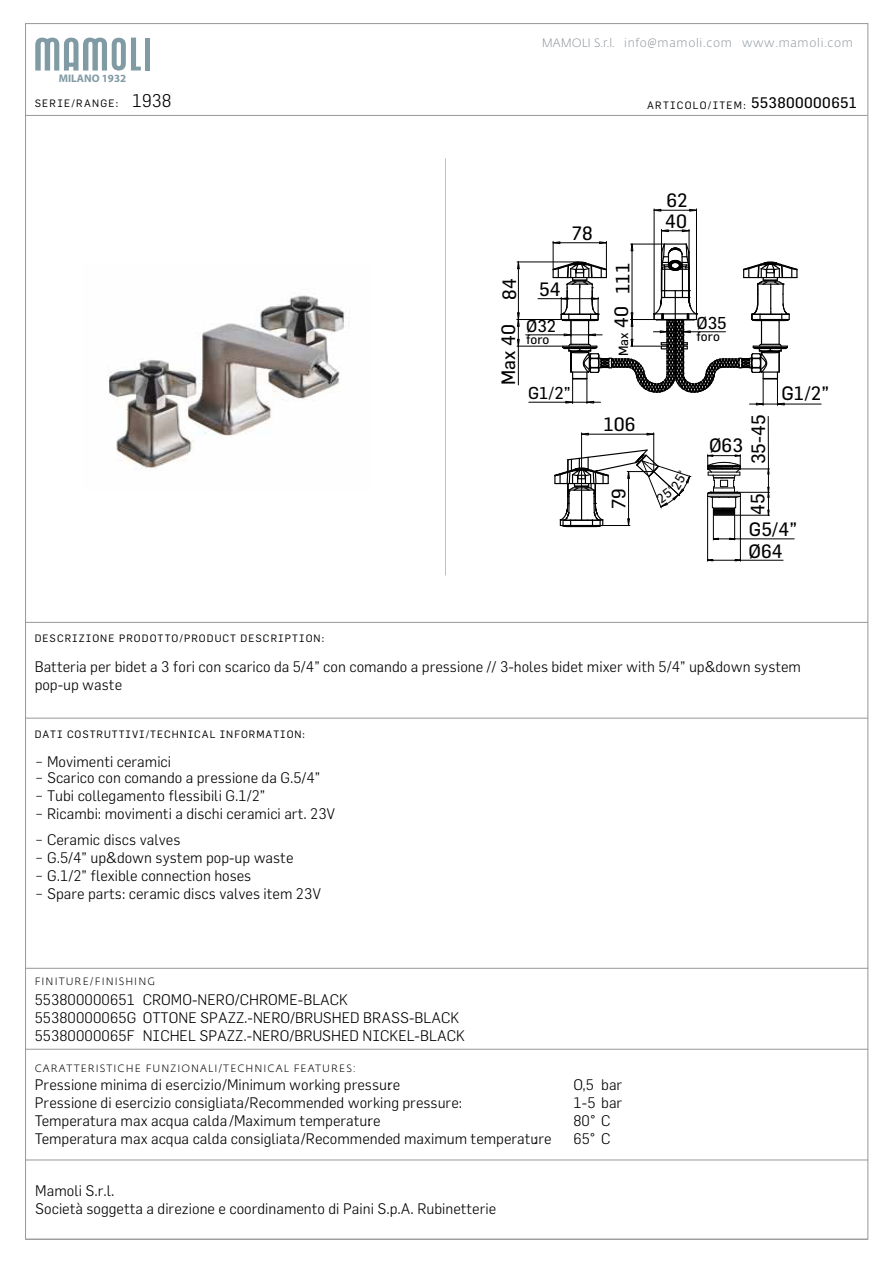
<style>
.page{position:relative;width:893px;height:1263px;background:#fff}
.page>*{position:absolute;margin:0;border:0;box-sizing:border-box;transform-origin:0 0}
.t1{font:18.9px "Flama";color:#000}
.t2{font:16.8px "Flama";color:#000}
.t3{font:300 15px/18.1px "Flama";color:#000}
.t4{font:13.05px "Flama";color:#000}
.t5{font:300 12px "Fedra Sans Alt Pro";letter-spacing:.06em;color:#93999e}
.t6{font:700 10.95px "Myriad Pro";color:#819ba4}
.t7{font:10.5px "Flama";letter-spacing:.1em;color:#000}
.t8{font:300 10.5px "Fedra Sans Alt Pro";letter-spacing:.1em;color:#000}
.t9{font:10.5px "Flama";letter-spacing:.12em;color:#000}
.s1{font-weight:300;font-size:18px}
.s2{font-size:15px}
.s3{font-size:13.05px}
</style>
<div class="page">
<hr style="left:26px;top:622px;width:842px;height:1px;background:#989899">
<hr style="left:26px;top:718px;width:842px;height:1px;background:#989899">
<hr style="left:26px;top:1160px;width:842px;height:1px;background:#989899">
<hr style="left:26px;top:1239px;width:841px;height:1px;background:#989899">
<hr style="left:26px;top:115px;width:841px;height:1px;background:#989899">
<hr style="left:26px;top:1049px;width:842px;height:1px;background:#989899">
<hr style="left:26px;top:968px;width:842px;height:1px;background:#989899">
<div style="left:145px;top:38px;width:5px;height:32px;background:#819ba4"></div>
<svg style="left:35px;top:38px;width:106px;height:33px"></svg>
<img style="left:108px;top:295px;width:237px;height:174px">
<hr style="left:581px;top:434px;width:72px;height:1px;background:#000">
<hr style="left:581px;top:433px;width:1px;height:56px;background:#000">
<hr style="left:653px;top:433px;width:1px;height:38px;background:#000">
<svg style="left:646px;top:433px;width:8px;height:3px"></svg>
<svg style="left:581px;top:433px;width:7px;height:3px"></svg>
<hr style="left:518px;top:346px;width:1px;height:39px;background:#000">
<hr style="left:517px;top:346px;width:45px;height:1px;background:#000">
<hr style="left:525px;top:335px;width:63px;height:1px;background:#000">
<hr style="left:777px;top:404px;width:44px;height:1px;background:#000">
<hr style="left:654px;top:210px;width:42px;height:1px;background:#000">
<hr style="left:696px;top:209px;width:1px;height:110px;background:#000">
<hr style="left:653px;top:209px;width:1px;height:110px;background:#000">
<svg style="left:653px;top:209px;width:8px;height:3px"></svg>
<svg style="left:689px;top:209px;width:7px;height:3px"></svg>
<hr style="left:529px;top:402px;width:58px;height:1px;background:#000">
<svg style="left:538px;top:229px;width:260px;height:176px"></svg>
<hr style="left:518px;top:262px;width:1px;height:58px;background:#000">
<hr style="left:517px;top:319px;width:43px;height:1px;background:#000">
<hr style="left:517px;top:262px;width:62px;height:1px;background:#000">
<svg style="left:517px;top:261px;width:3px;height:8px"></svg>
<svg style="left:517px;top:312px;width:3px;height:35px"></svg>
<svg style="left:707px;top:416px;width:87px;height:146px"></svg>
<svg style="left:554px;top:448px;width:137px;height:79px"></svg>
<p class="t6" style="left:59px;top:71px;width:69px">MILANO 1932</p>
<p class="t5" style="left:541px;top:35px;width:313px">MAMOLI S.r.l. info@mamoli.com www.mamoli.com</p>
<p class="t9" style="left:35px;top:97px;width:138px">SERIE/RANGE: <span class="s1">1938</span></p>
<p class="t9" style="left:647px;top:99px;width:212px">ARTICOLO/ITEM: <span class="s2">553800000651</span></p>
<p class="t7" style="left:35px;top:632px;width:291px">DESCRIZIONE PRODOTTO/PRODUCT DESCRIPTION:</p>
<p class="t1" style="left:572px;top:221px;width:22px">78</p>
<p class="t1" style="left:498px;top:300px;width:23px;rotate:-90deg">84</p>
<p class="t1" style="left:497px;top:385px;width:62px;rotate:-90deg">Max 40</p>
<p class="t1" style="left:539px;top:277px;width:23px">54</p>
<p class="t2" style="left:526px;top:316px;width:32px">Ø32</p>
<p class="t4" style="left:526px;top:332px;width:25px">foro</p>
<p class="t2" style="left:528px;top:383px;width:44px">G1/2”</p>
<p class="t1" style="left:611px;top:356px;width:95px;rotate:-90deg"><span class="s3">Max</span> 40 111</p>
<p class="t1" style="left:603px;top:413px;width:34px">106</p>
<p class="t1" style="left:607px;top:509px;width:22px;rotate:-90deg">79</p>
<p class="t1" style="left:666px;top:189px;width:23px">62</p>
<p class="t1" style="left:665px;top:209px;width:23px">40</p>
<p class="t2" style="left:696px;top:313px;width:32px">Ø35</p>
<p class="t4" style="left:696px;top:329px;width:25px">foro</p>
<p class="t1" style="left:709px;top:433px;width:36px">Ø63</p>
<p class="t1" style="left:747px;top:464px;width:51px;rotate:-90deg">35-45</p>
<p class="t1" style="left:746px;top:515px;width:23px;rotate:-90deg">45</p>
<p class="t1" style="left:781px;top:382px;width:49px">G1/2”</p>
<p class="t1" style="left:749px;top:518px;width:50px">G5/4”</p>
<p class="t1" style="left:748px;top:540px;width:36px">Ø64</p>
<p class="t3" style="left:35px;top:658px;width:767px">Batteria per bidet a 3 fori con scarico da 5/4” con comando a pressione // 3-holes bidet mixer with 5/4” up&amp;down system pop-up waste</p>
<p class="t7" style="left:35px;top:728px;width:272px">DATI COSTRUTTIVI/TECHNICAL INFORMATION:</p>
<p class="t3" style="left:35px;top:768px;width:287px">− Scarico con comando a pressione da G.5/4”</p>
<p class="t3" style="left:35px;top:752px;width:138px">− Movimenti ceramici</p>
<p class="t3" style="left:35px;top:786px;width:302px">− Tubi collegamento flessibili G.1/2”<br>− Ricambi: movimenti a dischi ceramici art. 23V</p>
<p class="t3" style="left:35px;top:849px;width:288px">− G.5/4” up&amp;down system pop-up waste<br>− G.1/2” flexible connection hoses<br>− Spare parts: ceramic discs valves item 23V</p>
<p class="t3" style="left:35px;top:830px;width:147px">− Ceramic discs valves</p>
<p class="t8" style="left:35px;top:974px;width:122px">FINITURE/FINISHING</p>
<p class="t3" style="left:35px;top:990px;width:315px">553800000651 CROMO-NERO/CHROME-BLACK</p>
<p class="t3" style="left:35px;top:1008px;width:426px">55380000065G OTTONE SPAZZ.-NERO/BRUSHED BRASS-BLACK</p>
<p class="t3" style="left:143px;top:1026px;width:324px">NICHEL SPAZZ.-NERO/BRUSHED NICKEL-BLACK</p>
<p class="t3" style="left:35px;top:1026px;width:101px">55380000065F</p>
<p class="t8" style="left:35px;top:1061px;width:323px">CARATTERISTICHE FUNZIONALI/TECHNICAL FEATURES:</p>
<p class="t3" style="left:35px;top:1075px;width:518px">Pressione minima di esercizio/Minimum working pressure:<br>Pressione di esercizio consigliata/Recommended working pressure:<br>Temperatura max acqua calda/Maximum temperature:<br>Temperatura max acqua calda consigliata/Recommended maximum temperature</p>
<p class="t3" style="left:534px;top:1129px;width:5px">:</p>
<p class="t3" style="left:35px;top:1181px;width:462px">Mamoli S.r.l.<br>Società soggetta a direzione e coordinamento di Paini S.p.A. Rubinetterie</p>
<p class="t3" style="left:573px;top:1075px;width:50px">O,5 bar<br>1-5 bar<br>80° C<br>65° C</p>
</div>
